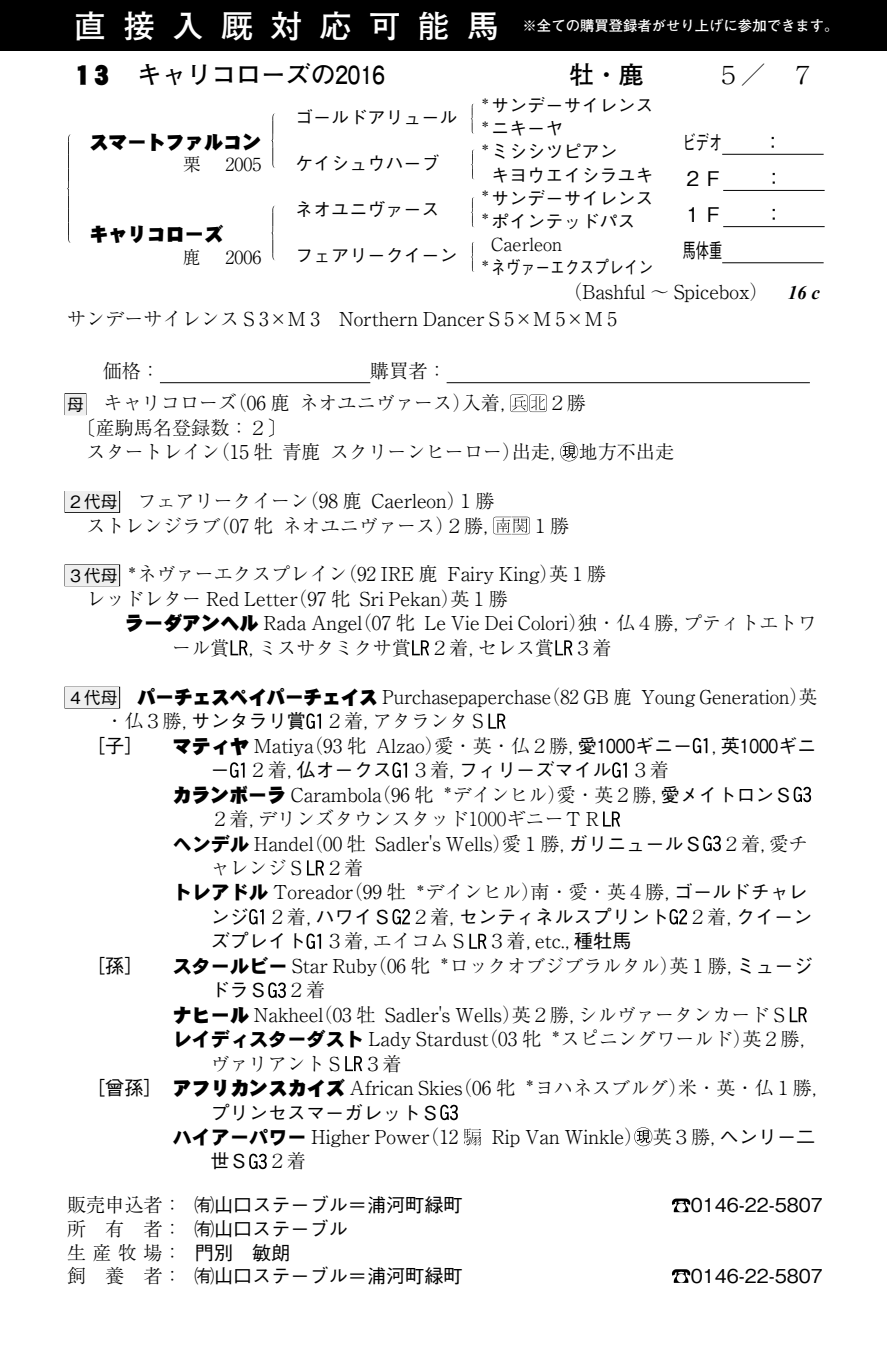
<style>
.page{position:relative;width:887px;height:1365px;background:#fff}
.page>*{position:absolute;margin:0;border:0;box-sizing:border-box;transform-origin:0 0}
.t1{font:700 24.75px "Futo Go B101 Pro";color:#000}
.t2{font:300 24.75px "Ryumin Pro";color:#000}
.t3{font:500 20.25px "Gothic BBB Pro";color:#000}
.t4{font:500 20.25px "Gothic BBB Pro";color:#000;scale:.65 1}
.t5{font:300 19.12px/24.5px "Ryumin Pro";color:#000}
.t6{font:500 19.12px "Gothic BBB Pro";color:#000}
.t7{font:19.12px "DF Gothic Pro 5 W14";color:#000}
.t8{font:500 18px/23.2px "Gothic BBB Pro";color:#000}
.t9{font:300 18px "Ryumin Pro";color:#000}
.t10{font:500 18px "Gothic BBB Pro";color:#000;scale:.82 1}
.t11{font:500 16.88px "Gothic BBB Pro";color:#000}
.t12{font:700 14.4px "Futo Go B101 Pro";color:#fff}
.s1{font-size:31.95px}
.s2{font-family:"DF Gothic Pro 5 W14";font-weight:400}
.s3{font-family:"Times New Roman";font-weight:700;font-style:italic}
.s4{font-family:"Gothic BBB Pro";font-weight:500;font-size:16.88px}
.s5{font-family:"Gothic BBB Pro";font-weight:500}
.s6{font-family:"Ryumin Pro";font-weight:300}
.s7{font-family:"DFHS Gothic R Pro 5 W9";font-weight:400}
</style>
<div class="page">
<hr style="left:722px;top:154px;width:101px;height:1px;background:#000">
<hr style="left:723px;top:190px;width:101px;height:1px;background:#000">
<hr style="left:723px;top:226px;width:101px;height:1px;background:#000">
<hr style="left:722px;top:262px;width:101px;height:1px;background:#000">
<hr style="left:160px;top:382px;width:210px;height:1px;background:#000">
<hr style="left:446px;top:382px;width:363px;height:1px;background:#000">
<div style="left:65px;top:394px;width:21px;height:20px;background:#efefef"></div>
<div style="left:65px;top:491px;width:55px;height:22px;border:1px solid #000"></div>
<div style="left:65px;top:492px;width:54px;height:20px;background:#efefef"></div>
<div style="left:65px;top:565px;width:55px;height:21px;border:1px solid #000"></div>
<div style="left:65px;top:565px;width:54px;height:20px;background:#efefef"></div>
<div style="left:65px;top:687px;width:55px;height:21px;border:1px solid #000"></div>
<div style="left:65px;top:687px;width:54px;height:21px;background:#efefef"></div>
<svg style="left:510px;top:394px;width:37px;height:18px"></svg>
<svg style="left:560px;top:442px;width:18px;height:19px"></svg>
<svg style="left:493px;top:517px;width:37px;height:17px"></svg>
<svg style="left:230px;top:640px;width:18px;height:15px"></svg>
<svg style="left:412px;top:640px;width:17px;height:15px"></svg>
<svg style="left:555px;top:640px;width:17px;height:15px"></svg>
<svg style="left:306px;top:713px;width:15px;height:16px"></svg>
<svg style="left:488px;top:714px;width:17px;height:15px"></svg>
<svg style="left:692px;top:738px;width:15px;height:15px"></svg>
<svg style="left:230px;top:762px;width:15px;height:16px"></svg>
<svg style="left:392px;top:762px;width:15px;height:16px"></svg>
<svg style="left:612px;top:762px;width:15px;height:16px"></svg>
<svg style="left:793px;top:787px;width:18px;height:15px"></svg>
<svg style="left:603px;top:811px;width:17px;height:16px"></svg>
<svg style="left:703px;top:836px;width:18px;height:15px"></svg>
<svg style="left:307px;top:860px;width:17px;height:15px"></svg>
<svg style="left:249px;top:909px;width:15px;height:15px"></svg>
<svg style="left:392px;top:909px;width:18px;height:15px"></svg>
<svg style="left:669px;top:909px;width:18px;height:15px"></svg>
<svg style="left:306px;top:933px;width:15px;height:16px"></svg>
<svg style="left:469px;top:934px;width:17px;height:15px"></svg>
<svg style="left:268px;top:982px;width:18px;height:16px"></svg>
<svg style="left:789px;top:1007px;width:18px;height:15px"></svg>
<svg style="left:345px;top:1056px;width:17px;height:15px"></svg>
<svg style="left:440px;top:1105px;width:18px;height:15px"></svg>
<svg style="left:464px;top:1128px;width:17px;height:17px"></svg>
<svg style="left:634px;top:1127px;width:18px;height:19px"></svg>
<svg style="left:249px;top:1154px;width:18px;height:15px"></svg>
<svg style="left:671px;top:1198px;width:19px;height:14px"></svg>
<svg style="left:671px;top:1269px;width:19px;height:14px"></svg>
<svg style="left:470px;top:104px;width:4px;height:30px"></svg>
<svg style="left:271px;top:113px;width:4px;height:55px"></svg>
<svg style="left:67px;top:134px;width:4px;height:109px"></svg>
<svg style="left:471px;top:150px;width:3px;height:29px"></svg>
<svg style="left:471px;top:197px;width:3px;height:30px"></svg>
<svg style="left:271px;top:206px;width:4px;height:54px"></svg>
<svg style="left:471px;top:242px;width:3px;height:30px"></svg>
<div style="left:0;top:0;width:887px;height:51px;background:#000"></div>
<p class="t12" style="left:74px;top:14px;width:766px"><span class="s1">直接入厩対応可能馬</span> ※全ての購買登録者がせり上げに参加できます。</p>
<p class="t1" style="left:73px;top:55px;width:316px"><span class="s2">13</span> キャリコローズの２０１６</p>
<p class="t1" style="left:569px;top:55px;width:76px">牡・鹿</p>
<p class="t2" style="left:716px;top:55px;width:101px">５／ ７</p>
<p class="t8" style="left:480px;top:92px;width:175px"><sup>＊</sup>サンデーサイレンス<sup>＊</sup>ニキーヤ<br><sup>＊</sup>ミシシツピアン</p>
<p class="t8" style="left:480px;top:161px;width:175px;text-align:justify;text-indent:11px">キヨウエイシラユキ<sup>＊</sup>サンデーサイレンス<sup>＊</sup>ポインテッドパス</p>
<p class="t9" style="left:491px;top:230px;width:73px">Caerleon</p>
<p class="t10" style="left:480px;top:253px;width:212px"><sup>＊</sup>ネヴァーエクスプレイン</p>
<p class="t8" style="left:295px;top:103px;width:164px">ゴールドアリュール</p>
<p class="t8" style="left:295px;top:149px;width:146px">ケイシュウハーブ</p>
<p class="t8" style="left:295px;top:196px;width:146px">ネオユニヴァース</p>
<p class="t8" style="left:295px;top:242px;width:164px">フェアリークイーン</p>
<p class="t4" style="left:682px;top:126px;width:62px">ビデオ</p>
<p class="t3" style="left:762px;top:126px;width:22px">：</p>
<p class="t3" style="left:682px;top:162px;width:42px">２Ｆ</p>
<p class="t3" style="left:763px;top:162px;width:22px">：</p>
<p class="t3" style="left:682px;top:198px;width:42px">１Ｆ</p>
<p class="t3" style="left:763px;top:198px;width:22px">：</p>
<p class="t4" style="left:682px;top:235px;width:62px">馬体重</p>
<p class="t5" style="left:67px;top:276px;width:754px;line-height:27.2px;text-indent:496px">（Bashful ～ Spicebox） <span class="s3">16 c</span>サンデーサイレンス S 3×M 3 Northern Dancer S 5×M 5×M 5</p>
<p class="t5" style="left:103px;top:357px;width:59px">価格：</p>
<p class="t7" style="left:89px;top:128px;width:173px">スマートファルコン</p>
<p class="t9" style="left:183px;top:150px;width:19px">栗</p>
<p class="t9" style="left:225px;top:150px;width:38px">2005</p>
<p class="t7" style="left:89px;top:220px;width:135px">キャリコローズ</p>
<p class="t9" style="left:183px;top:243px;width:19px">鹿</p>
<p class="t9" style="left:225px;top:243px;width:38px">2006</p>
<p class="t5" style="left:67px;top:354px;width:453px;line-height:31.9px;text-indent:303px">購買者：<br><span class="s4">母</span> キャリコローズ（06 鹿ネオユニヴァース）入着，</p>
<p class="t5" style="left:548px;top:389px;width:40px">２勝</p>
<p class="t5" style="left:87px;top:414px;width:589px;text-indent:-10px">〔産駒馬名登録数：２〕<br>スタートレイン（15 牡青鹿スクリーンヒーロー）出走，地方不出走</p>
<p class="t5" style="left:87px;top:487px;width:417px;text-indent:-20px"><span class="s4">２代母</span> フェアリークイーン（98 鹿 Caerleon）１勝ストレンジラブ（07 牝ネオユニヴァース）２勝，</p>
<p class="t5" style="left:531px;top:512px;width:40px">１勝</p>
<p class="t5" style="left:87px;top:561px;width:521px;text-indent:41px"><sup>＊</sup>ネヴァーエクスプレイン（92 IRE 鹿 Fairy King）英１勝レッドレター Red Letter（97 牝 Sri Pekan）英１勝</p>
<p class="t5" style="left:172px;top:609px;width:646px;text-indent:-47px"><span class="s2">ラーダアンヘル</span> Rada Angel（07 牝 Le Vie Dei Colori）独・仏４勝，プティトエトワール賞 ，ミスサタミクサ賞 ２着，セレス賞 ３着</p>
<p class="t5" style="left:105px;top:683px;width:713px;text-indent:-38px"><span class="s4">４代母</span> <span class="s2">パーチェスペイパーチェイス</span> Purchasepaperchase（82 GB 鹿 Young Generation）英・仏３勝，<span class="s5">サンタラリ賞</span> ２着，アタランタＳ</p>
<p class="t6" style="left:86px;top:730px;width:59px">［子］</p>
<p class="t5" style="left:173px;top:732px;width:645px"><span class="s2">マティヤ</span> Matiya（93 牝 Alzao）愛・英・仏２勝，<span class="s5">愛１０００ギニー</span> ，<span class="s5">英１０００ギニ</span></p>
<p class="t6" style="left:210px;top:755px;width:460px">ー <span class="s6">２着，</span>仏オークス <span class="s6">３着，</span>フィリーズマイル <span class="s6">３着</span></p>
<p class="t5" style="left:173px;top:781px;width:622px"><span class="s2">カランボーラ</span> Carambola（96 牝 <sup>＊</sup>デインヒル）愛・英２勝，<span class="s5">愛メイトロンＳ</span></p>
<p class="t5" style="left:210px;top:805px;width:393px">２着，デリンズタウンスタッド１０００ギニーＴＲ</p>
<p class="t5" style="left:173px;top:829px;width:636px"><span class="s7">ヘンデル</span> Handel（00 牡 Sadler's Wells）愛１勝，<span class="s5">ガリニュールＳ</span> ２着，愛チ</p>
<p class="t5" style="left:210px;top:854px;width:154px">ャレンジＳ ２着</p>
<p class="t5" style="left:173px;top:878px;width:636px"><span class="s7">トレアドル</span> Toreador（99 牡 <sup>＊</sup>デインヒル）南・愛・英４勝，<span class="s5">ゴールドチャレ</span></p>
<p class="t6" style="left:210px;top:901px;width:603px">ンジ <span class="s6">２着，</span>ハワイＳ <span class="s6">２着，</span>センティネルスプリント <span class="s6">２着，</span>クイーン</p>
<p class="t5" style="left:210px;top:927px;width:422px"><span class="s5">ズプレイト</span> ３着，エイコムＳ ３着，etc.，<span class="s5">種牡馬</span></p>
<p class="t6" style="left:86px;top:950px;width:59px">［孫］</p>
<p class="t5" style="left:173px;top:952px;width:641px"><span class="s7">スタールビー</span> Star Ruby（06 牝 <sup>＊</sup>ロックオブジブラルタル）英１勝，<span class="s5">ミュージ</span></p>
<p class="t6" style="left:210px;top:975px;width:116px">ドラＳ <span class="s6">２着</span></p>
<p class="t5" style="left:173px;top:1001px;width:617px"><span class="s2">ナヒール</span> Nakheel（03 牡 Sadler's Wells）英２勝，シルヴァータンカードＳ</p>
<p class="t5" style="left:173px;top:1025px;width:647px"><span class="s7">レイディスターダスト</span> Lady Stardust（03 牝 <sup>＊</sup>スピニングワールド）英２勝，</p>
<p class="t5" style="left:210px;top:1050px;width:193px">ヴァリアントＳ ３着</p>
<p class="t5" style="left:86px;top:1074px;width:746px"><span class="s5">［曾孫］</span><span class="s2">アフリカンスカイズ</span> African Skies（06 牝 <sup>＊</sup>ヨハネスブルグ）米・英・仏１勝，</p>
<p class="t6" style="left:210px;top:1097px;width:231px">プリンセスマーガレットＳ</p>
<p class="t5" style="left:173px;top:1123px;width:287px"><span class="s7">ハイアーパワー</span> Higher Power（12</p>
<p class="t5" style="left:492px;top:1123px;width:325px">Rip Van Winkle）英３勝，<span class="s5">ヘンリー二</span></p>
<p class="t6" style="left:210px;top:1146px;width:97px">世Ｓ <span class="s6">２着</span></p>
<p class="t6" style="left:67px;top:1190px;width:397px"><span class="s6">販売申込者：</span> ㈲山口ステーブル＝浦河町緑町</p>
<p class="t6" style="left:690px;top:1190px;width:134px">0146-22-5807</p>
<p class="t6" style="left:67px;top:1213px;width:282px"><span class="s6">所 有 者：</span> ㈲山口ステーブル</p>
<p class="t5" style="left:67px;top:1239px;width:225px">生産牧場： <span class="s5">門別 敏朗</span></p>
<p class="t6" style="left:67px;top:1260px;width:397px"><span class="s6">飼 養 者：</span> ㈲山口ステーブル＝浦河町緑町</p>
<p class="t6" style="left:690px;top:1260px;width:134px">0146-22-5807</p>
<p class="t11" style="left:67px;top:562px;width:52px">３代母</p>
</div>
